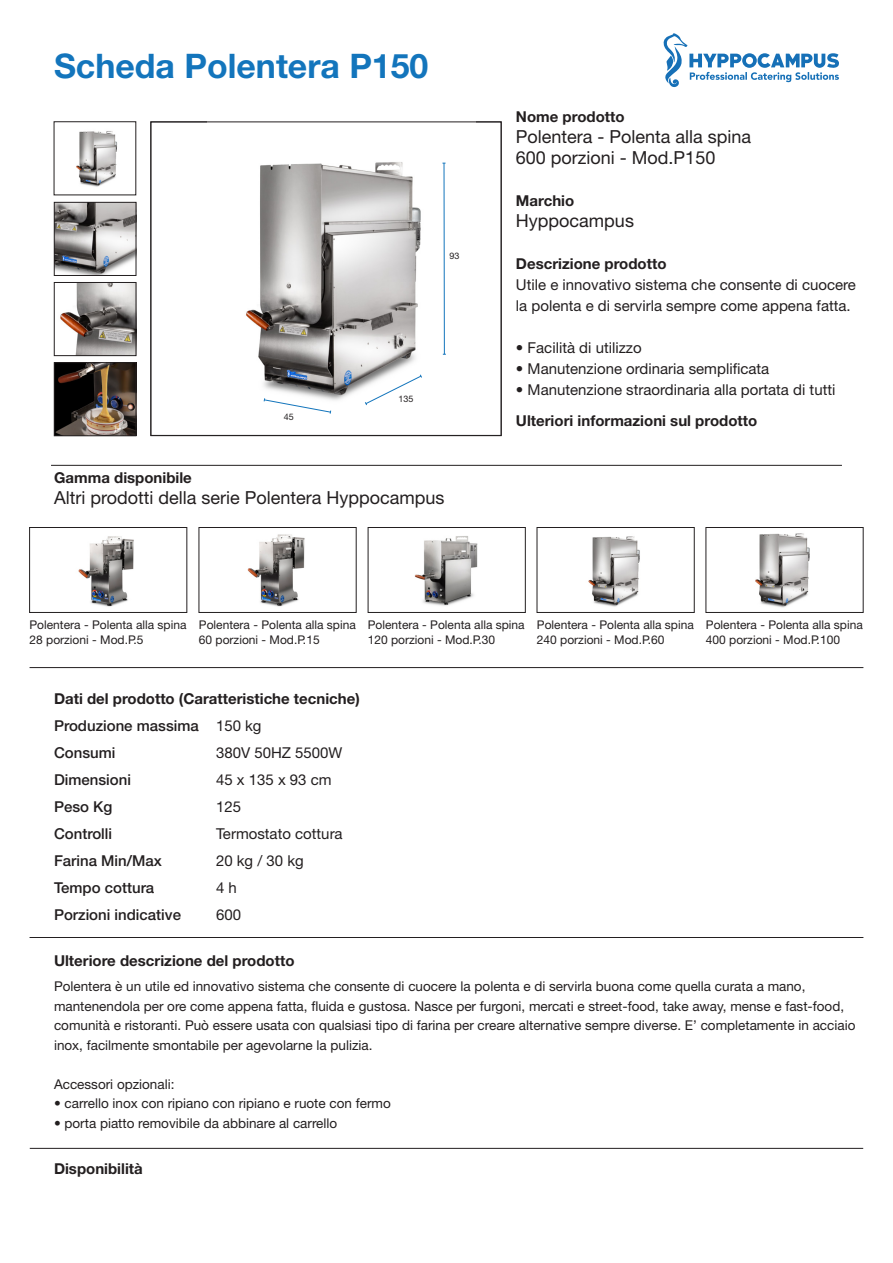
<style>
.page{position:relative;width:893px;height:1263px;background:#fff}
.page>*{position:absolute;margin:0;border:0;box-sizing:border-box;transform-origin:0 0}
.t1{font:700 33.9px "Helvetica Neue LT Std";color:#1375bc}
.t2{font:18px "Helvetica Neue LT Std";color:#231f20}
.t3{font:15px/21px "Helvetica Neue LT Std";color:#231f20}
.t4{font:700 15px "Helvetica Neue LT Std";color:#231f20}
.t5{font:500 15px "Helvetica Neue LT Std";color:#231f20}
.t6{font:13.5px/19.5px "Helvetica Neue LT Std";color:#231f20}
.t7{font:12px "Helvetica Neue LT Std";color:#231f20}
.t8{font:9px "Helvetica Neue LT Std";color:#231f20}
.s1{font-weight:400}
</style>
<div class="page">
<svg style="left:663px;top:33px;width:176px;height:55px"></svg>
<hr style="left:51px;top:465px;width:791px;height:1px;background:#231f20">
<img style="left:76px;top:131px;width:42px;height:56px">
<img style="left:56px;top:365px;width:78px;height:69px">
<div style="left:54px;top:363px;width:82px;height:73px;border:1px solid #231f20"></div>
<img style="left:56px;top:204px;width:78px;height:69px">
<div style="left:54px;top:202px;width:82px;height:73px;border:1px solid #231f20"></div>
<img style="left:60px;top:284px;width:74px;height:70px">
<div style="left:54px;top:282px;width:82px;height:74px;border:1px solid #231f20"></div>
<hr style="left:30px;top:667px;width:833px;height:1px;background:#231f20">
<hr style="left:30px;top:937px;width:833px;height:1px;background:#231f20">
<hr style="left:30px;top:1148px;width:833px;height:1px;background:#231f20">
<img style="left:247px;top:534px;width:58px;height:73px">
<div style="left:199px;top:527px;width:157px;height:85px;border:1px solid #231f20"></div>
<img style="left:78px;top:536px;width:56px;height:71px">
<div style="left:30px;top:527px;width:157px;height:85px;border:1px solid #231f20"></div>
<img style="left:588px;top:536px;width:52px;height:71px">
<div style="left:537px;top:527px;width:157px;height:85px;border:1px solid #231f20"></div>
<img style="left:755px;top:533px;width:55px;height:75px">
<div style="left:706px;top:527px;width:157px;height:85px;border:1px solid #231f20"></div>
<img style="left:246px;top:162px;width:200px;height:250px">
<hr style="left:444px;top:163px;width:1px;height:191px;background:#1375bc">
<svg style="left:364px;top:374px;width:58px;height:32px"></svg>
<svg style="left:263px;top:398px;width:68px;height:16px"></svg>
<img style="left:414px;top:536px;width:64px;height:70px">
<div style="left:368px;top:527px;width:157px;height:85px;border:1px solid #231f20"></div>
<p class="t1" style="left:54px;top:45px;width:376px">Scheda Polentera P150</p>
<p class="t8" style="left:284px;top:411px;width:11px">45</p>
<p class="t8" style="left:449px;top:250px;width:11px">93</p>
<p class="t8" style="left:398px;top:393px;width:16px">135</p>
<p class="t4" style="left:54px;top:468px;width:139px">Gamma disponibile</p>
<p class="t2" style="left:54px;top:487px;width:392px">Altri prodotti della serie Polentera Hyppocampus</p>
<p class="t4" style="left:516px;top:108px;width:110px">Nome prodotto</p>
<p class="t2" style="left:516px;top:126px;width:237px">Polentera - Polenta alla spina</p>
<p class="t2" style="left:516px;top:147px;width:201px">600 porzioni - Mod.P150</p>
<p class="t4" style="left:516px;top:192px;width:60px">Marchio</p>
<p class="t2" style="left:516px;top:210px;width:120px">Hyppocampus</p>
<p class="t4" style="left:516px;top:255px;width:152px">Descrizione prodotto</p>
<p class="t3" style="left:516px;top:274px;width:342px">Utile e innovativo sistema che consente di cuocere la polenta e di servirla sempre come appena fatta.</p>
<p class="t3" style="left:516px;top:337px;width:127px">• Facilità di utilizzo</p>
<p class="t3" style="left:516px;top:358px;width:255px">• Manutenzione ordinaria semplificata</p>
<p class="t3" style="left:516px;top:379px;width:321px">• Manutenzione straordinaria alla portata di tutti</p>
<p class="t4" style="left:516px;top:411px;width:243px">Ulteriori informazioni sul prodotto</p>
<p class="t7" style="left:30px;top:618px;width:158px">Polentera - Polenta alla spina</p>
<p class="t7" style="left:30px;top:633px;width:116px">28 porzioni - Mod.P.5</p>
<p class="t7" style="left:199px;top:618px;width:158px">Polentera - Polenta alla spina</p>
<p class="t7" style="left:199px;top:633px;width:122px">60 porzioni - Mod.P.15</p>
<p class="t7" style="left:368px;top:618px;width:158px">Polentera - Polenta alla spina</p>
<p class="t7" style="left:368px;top:633px;width:129px">120 porzioni - Mod.P.30</p>
<p class="t7" style="left:537px;top:618px;width:158px">Polentera - Polenta alla spina</p>
<p class="t7" style="left:537px;top:633px;width:129px">240 porzioni - Mod.P.60</p>
<p class="t7" style="left:706px;top:618px;width:158px">Polentera - Polenta alla spina</p>
<p class="t7" style="left:706px;top:633px;width:136px">400 porzioni - Mod.P.100</p>
<p class="t4" style="left:54px;top:689px;width:307px">Dati del prodotto (Caratteristiche tecniche)</p>
<p class="t5" style="left:54px;top:717px;width:209px">Produzione massima <span class="s1">150 kg</span></p>
<p class="t5" style="left:54px;top:744px;width:63px">Consumi</p>
<p class="t3" style="left:216px;top:742px;width:128px">380V 50HZ 5500W</p>
<p class="t5" style="left:54px;top:771px;width:78px">Dimensioni</p>
<p class="t3" style="left:216px;top:769px;width:117px">45 x 135 x 93 cm</p>
<p class="t5" style="left:54px;top:798px;width:60px">Peso Kg</p>
<p class="t3" style="left:216px;top:796px;width:27px">125</p>
<p class="t5" style="left:54px;top:825px;width:60px">Controlli</p>
<p class="t3" style="left:216px;top:823px;width:128px">Termostato cottura</p>
<p class="t5" style="left:54px;top:852px;width:109px">Farina Min/Max</p>
<p class="t3" style="left:216px;top:850px;width:89px">20 kg / 30 kg</p>
<p class="t5" style="left:54px;top:879px;width:102px">Tempo cottura</p>
<p class="t3" style="left:216px;top:877px;width:22px">4 h</p>
<p class="t5" style="left:54px;top:906px;width:129px">Porzioni indicative</p>
<p class="t3" style="left:216px;top:904px;width:27px">600</p>
<p class="t4" style="left:54px;top:951px;width:242px">Ulteriore descrizione del prodotto</p>
<p class="t6" style="left:54px;top:976px;width:803px">Polentera è un utile ed innovativo sistema che consente di cuocere la polenta e di servirla buona come quella curata a mano, mantenendola per ore come appena fatta, fluida e gustosa. Nasce per furgoni, mercati e street-food, take away, mense e fast-food, comunità e ristoranti. Può essere usata con qualsiasi tipo di farina per creare alternative sempre diverse. E’ completamente in acciaio inox, facilmente smontabile per agevolarne la pulizia.</p>
<p class="t6" style="left:54px;top:1074px;width:122px">Accessori opzionali:</p>
<p class="t6" style="left:54px;top:1093px;width:338px">• carrello inox con ripiano con ripiano e ruote con fermo</p>
<p class="t6" style="left:54px;top:1113px;width:285px">• porta piatto removibile da abbinare al carrello</p>
<p class="t4" style="left:54px;top:1160px;width:90px">Disponibilità</p>
</div>
